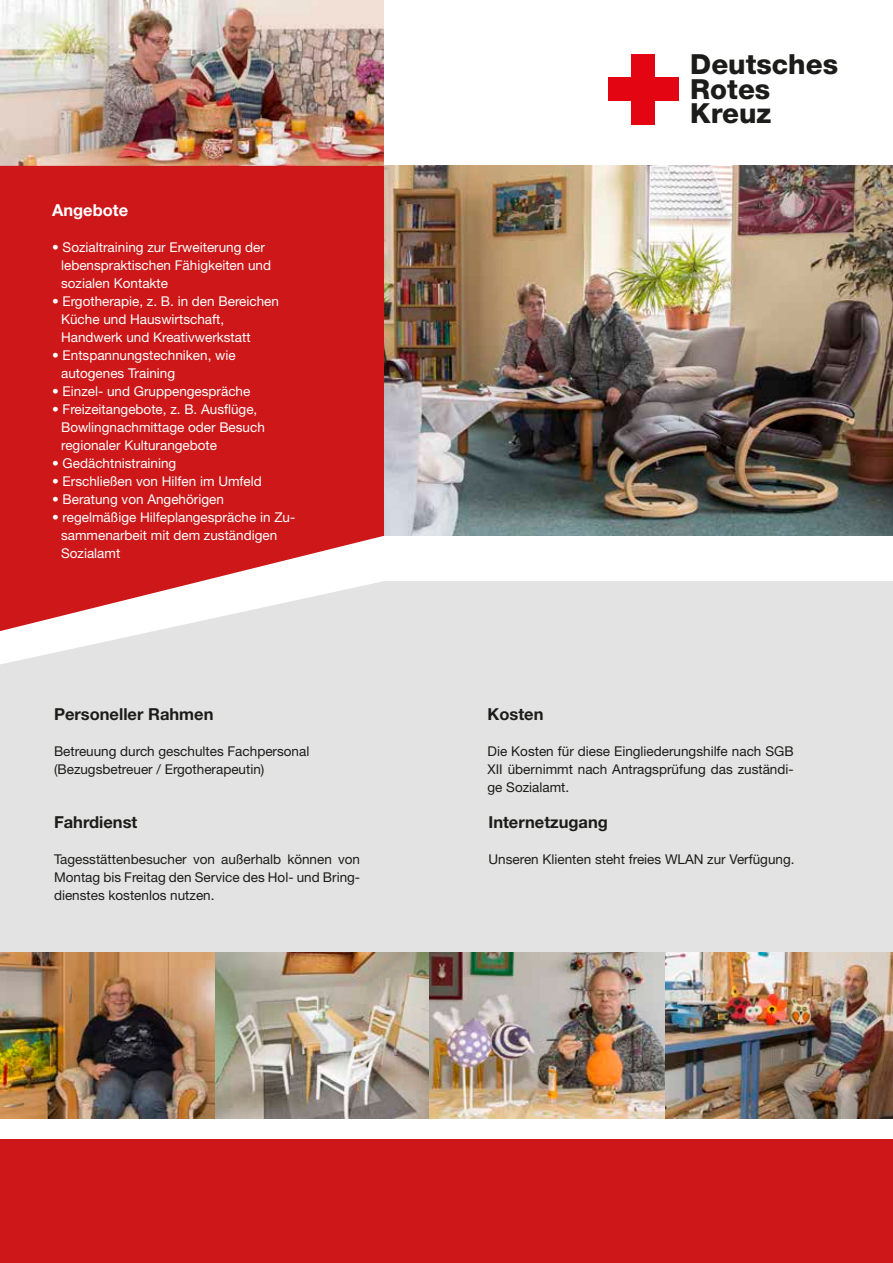
<style>
.page{position:relative;width:893px;height:1263px;background:#fff}
.page>*{position:absolute;margin:0;border:0;box-sizing:border-box;transform-origin:0 0}
.t1{font:800 27.75px/24.8px "Helvetica Neue LT Std";color:#1c1c1a}
.t2{font:700 16.5px "Helvetica Neue LT Std";color:#1c1c1a}
.t3{font:700 16.5px "Helvetica Neue LT Std";color:#fff}
.t4{font:13.5px/18px "Helvetica Neue LT Std";color:#fff}
.t5{font:13.5px/18px "Helvetica Neue LT Std";color:#1c1c1a;text-align:justify}
.s1{font-weight:700}
</style>
<div class="page">
<img style="left:0;top:0;width:384px;height:166px">
<img style="left:384px;top:166px;width:509px;height:370px">
<div style="left:632px;top:54px;width:23px;height:71px;background:#e30512"></div>
<div style="left:608px;top:78px;width:71px;height:23px;background:#e30512"></div>
<div style="left:0;top:166px;width:384px;height:415px;background:#cd1719"></div>
<div style="left:0;top:581px;width:893px;height:371px;background:#e3e3e3"></div>
<div style="left:0;top:1140px;width:893px;height:123px;background:#cd1719"></div>
<img style="left:0;top:952px;width:893px;height:166px">
<p class="t3" style="left:52px;top:200px;width:78px">Angebote</p>
<p class="t4" style="left:61px;top:238px;width:212px;text-indent:-9px"><span class="s1">•</span> Sozialtraining zur Erweiterung der lebenspraktischen Fähigkeiten und sozialen Kontakte</p>
<p class="t4" style="left:61px;top:292px;width:219px;text-indent:-9px"><span class="s1">•</span> Ergotherapie, z. B. in den Bereichen<br>Küche und Hauswirtschaft,<br>Handwerk und Kreativwerkstatt</p>
<p class="t4" style="left:61px;top:346px;width:176px;text-indent:-9px"><span class="s1">•</span> Entspannungstechniken, wie autogenes Training</p>
<p class="t4" style="left:52px;top:382px;width:200px"><span class="s1">•</span> Einzel- und Gruppengespräche</p>
<p class="t4" style="left:61px;top:400px;width:205px;text-indent:-9px"><span class="s1">•</span> Freizeitangebote, z. B. Ausflüge,<br>Bowlingnachmittage oder Besuch regionaler Kulturangebote</p>
<p class="t4" style="left:52px;top:454px;width:126px"><span class="s1">•</span> Gedächtnistraining</p>
<p class="t4" style="left:52px;top:472px;width:211px"><span class="s1">•</span> Erschließen von Hilfen im Umfeld</p>
<p class="t4" style="left:52px;top:490px;width:173px"><span class="s1">•</span> Beratung von Angehörigen</p>
<p class="t4" style="left:61px;top:508px;width:236px;text-indent:-9px"><span class="s1">•</span> regelmäßige Hilfeplangespräche in Zu&shy;sammenarbeit mit dem zuständigen<br>Sozialamt</p>
<p class="t2" style="left:54px;top:704px;width:161px">Personeller Rahmen</p>
<p class="t5" style="left:54px;top:742px;width:257px">Betreuung durch geschultes Fachpersonal (Bezugsbetreuer / Ergotherapeutin)</p>
<p class="t2" style="left:54px;top:812px;width:85px">Fahrdienst</p>
<p class="t5" style="left:54px;top:850px;width:308px">Tagesstättenbesucher von außerhalb können von Montag bis Freitag den Service des Hol- und Bring&shy;dienstes kostenlos nutzen.</p>
<h1 class="t1" style="left:690px;top:51px;width:149px">Deutsches<br>Rotes<br>Kreuz</h1>
<p class="t2" style="left:487px;top:704px;width:57px">Kosten</p>
<p class="t5" style="left:487px;top:742px;width:308px">Die Kosten für diese Eingliederungshilfe nach SGB XII übernimmt nach Antragsprüfung das zuständi&shy;ge Sozialamt.</p>
<p class="t2" style="left:488px;top:812px;width:121px">Internetzugang</p>
<p class="t5" style="left:488px;top:850px;width:308px">Unseren Klienten steht freies WLAN zur Verfügung.</p>
</div>
